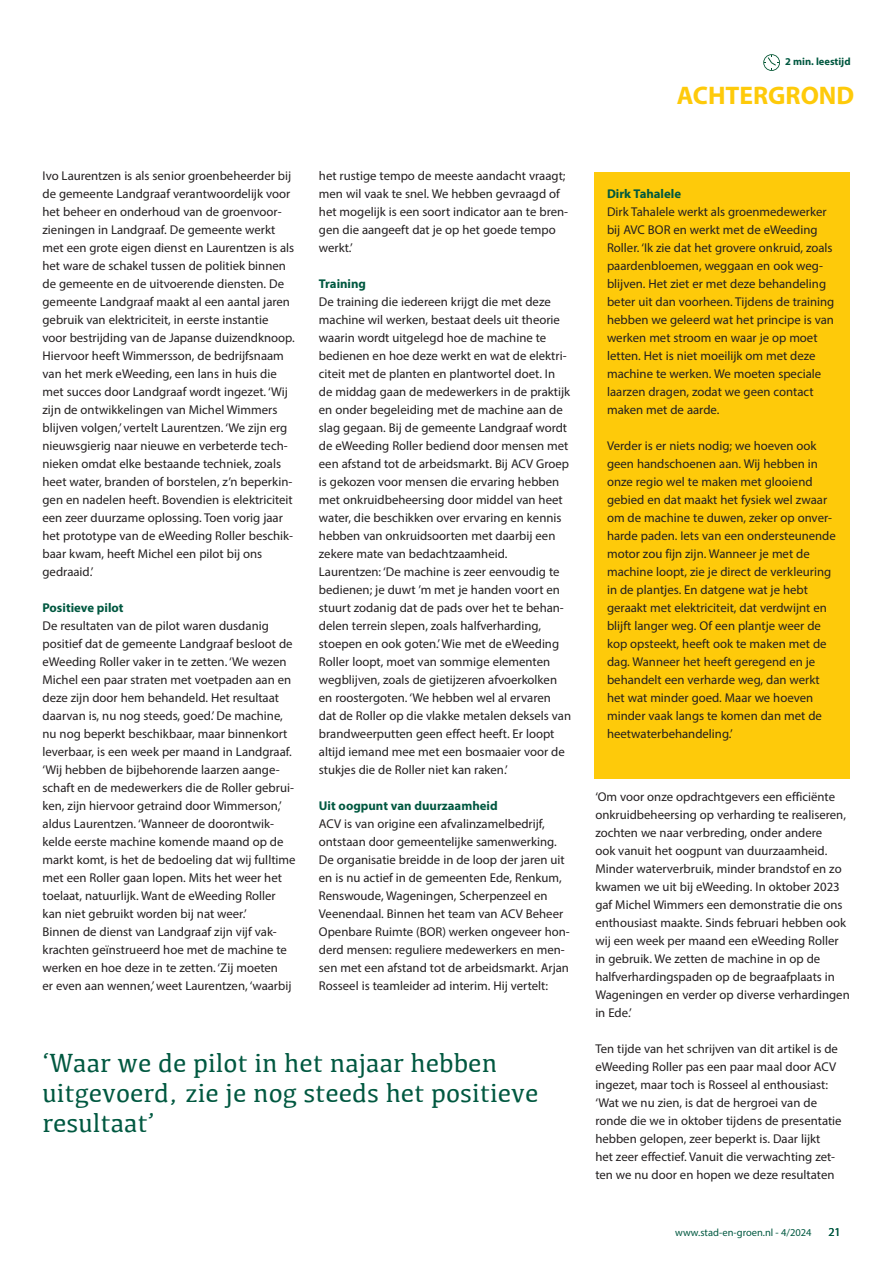
<style>
.page{position:relative;width:893px;height:1263px;background:#fff}
.page>*{position:absolute;margin:0;border:0;box-sizing:border-box;transform-origin:0 0}
.t1{font:27px/30px "Kefa";color:#005840}
.t2{font:700 25.5px "Myriad Pro";color:#feca0a}
.t3{font:12.75px/18px "Myriad Pro";color:#231f20}
.t4{font:700 12.75px "Myriad Pro";color:#005840}
.t5{font:12px "Myriad Pro";color:#005840}
.t6{font:10.5px "Myriad Pro";color:#005840}
.t7{font:700 10.5px "Myriad Pro";color:#005840}
</style>
<div class="page">
<div style="left:594px;top:172px;width:255px;height:606px;background:#feca0a"></div>
<svg style="left:763px;top:54px;width:17px;height:17px"></svg>
<p class="t7" style="left:785px;top:55px;width:67px">2 min. leestijd</p>
<h2 class="t2" style="left:677px;top:79px;width:179px">ACHTERGROND</h2>
<p class="t3" style="left:43px;top:167px;width:254px">Ivo Laurentzen is als senior groenbeheerder bij de gemeente Landgraaf verantwoordelijk voor het beheer en onderhoud van de groenvoor&shy;zieningen in Landgraaf. De gemeente werkt met een grote eigen dienst en Laurentzen is als het ware de schakel tussen de politiek binnen de gemeente en de uitvoerende diensten. De gemeente Landgraaf maakt al een aantal jaren gebruik van elektriciteit, in eerste instantie voor bestrijding van de Japanse duizendknoop.<br>Hiervoor heeft Wimmersson, de bedrijfsnaam van het merk eWeeding, een lans in huis die met succes door Landgraaf wordt ingezet. ‘Wij zijn de ontwikkelingen van Michel Wimmers blijven volgen,’ vertelt Laurentzen. ‘We zijn erg nieuwsgierig naar nieuwe en verbeterde tech&shy;nieken omdat elke bestaande techniek, zoals heet water, branden of borstelen, z’n beperkin&shy;gen en nadelen heeft. Bovendien is elektriciteit een zeer duurzame oplossing. Toen vorig jaar het prototype van de eWeeding Roller beschik&shy;baar kwam, heeft Michel een pilot bij ons gedraaid.’</p>
<p class="t4" style="left:43px;top:599px;width:83px">Positieve pilot</p>
<p class="t3" style="left:43px;top:617px;width:255px">De resultaten van de pilot waren dusdanig positief dat de gemeente Landgraaf besloot de eWeeding Roller vaker in te zetten. ‘We wezen Michel een paar straten met voetpaden aan en deze zijn door hem behandeld. Het resultaat daarvan is, nu nog steeds, goed.’ De machine, nu nog beperkt beschikbaar, maar binnenkort leverbaar, is een week per maand in Landgraaf. ‘Wij hebben de bijbehorende laarzen aange&shy;schaft en de medewerkers die de Roller gebrui&shy;ken, zijn hiervoor getraind door Wimmerson,’ aldus Laurentzen. ‘Wanneer de doorontwik&shy;kelde eerste machine komende maand op de markt komt, is het de bedoeling dat wij fulltime met een Roller gaan lopen. Mits het weer het toelaat, natuurlijk. Want de eWeeding Roller kan niet gebruikt worden bij nat weer.’<br>Binnen de dienst van Landgraaf zijn vijf vak&shy;krachten geïnstrueerd hoe met de machine te werken en hoe deze in te zetten. ‘Zij moeten<br>er even aan wennen,’ weet Laurentzen, ‘waarbij</p>
<p class="t3" style="left:319px;top:167px;width:251px">het rustige tempo de meeste aandacht vraagt; men wil vaak te snel. We hebben gevraagd of het mogelijk is een soort indicator aan te bren&shy;gen die aangeeft dat je op het goede tempo werkt.’</p>
<p class="t4" style="left:319px;top:276px;width:49px">Training</p>
<p class="t3" style="left:319px;top:293px;width:254px">De training die iedereen krijgt die met deze machine wil werken, bestaat deels uit theorie waarin wordt uitgelegd hoe de machine te bedienen en hoe deze werkt en wat de elektri&shy;citeit met de planten en plantwortel doet. In de middag gaan de medewerkers in de praktijk en onder begeleiding met de machine aan de slag gegaan. Bij de gemeente Landgraaf wordt de eWeeding Roller bediend door mensen met een afstand tot de arbeidsmarkt. Bij ACV Groep is gekozen voor mensen die ervaring hebben met onkruidbeheersing door middel van heet water, die beschikken over ervaring en kennis hebben van onkruidsoorten met daarbij een zekere mate van bedachtzaamheid.<br>Laurentzen: ‘De machine is zeer eenvoudig te bedienen; je duwt ’m met je handen voort en stuurt zodanig dat de pads over het te behan&shy;delen terrein slepen, zoals halfverharding, stoepen en ook goten.’ Wie met de eWeeding Roller loopt, moet van sommige elementen wegblijven, zoals de gietijzeren afvoerkolken en roostergoten. ‘We hebben wel al ervaren dat de Roller op die vlakke metalen deksels van brandweerputten geen effect heeft. Er loopt altijd iemand mee met een bosmaaier voor de stukjes die de Roller niet kan raken.’</p>
<p class="t4" style="left:319px;top:798px;width:180px">Uit oogpunt van duurzaamheid</p>
<p class="t3" style="left:319px;top:815px;width:252px">ACV is van origine een afvalinzamelbedrijf, ontstaan door gemeentelijke samenwerking.<br>De organisatie breidde in de loop der jaren uit en is nu actief in de gemeenten Ede, Renkum, Renswoude, Wageningen, Scherpenzeel en Veenendaal. Binnen het team van ACV Beheer Openbare Ruimte (BOR) werken ongeveer hon&shy;derd mensen: reguliere medewerkers en men&shy;sen met een afstand tot de arbeidsmarkt. Arjan Rosseel is teamleider ad interim. Hij vertelt:</p>
<h1 class="t1" style="left:43px;top:1047px;width:497px">‘Waar we de pilot in het najaar hebben uitgevoerd, zie je nog steeds het positieve resultaat’</h1>
<p class="t4" style="left:607px;top:185px;width:76px">Dirk Tahalele</p>
<p class="t3" style="left:607px;top:203px;width:229px">Dirk Tahalele werkt als groenmedewerker bij AVC BOR en werkt met de eWeeding Roller. ‘Ik zie dat het grovere onkruid, zoals paardenbloemen, weggaan en ook weg&shy;blijven. Het ziet er met deze behandeling beter uit dan voorheen. Tijdens de training hebben we geleerd wat het principe is van werken met stroom en waar je op moet letten. Het is niet moeilijk om met deze machine te werken. We moeten speciale laarzen dragen, zodat we geen contact maken met de aarde.</p>
<p class="t3" style="left:607px;top:437px;width:230px">Verder is er niets nodig; we hoeven ook geen handschoenen aan. Wij hebben in onze regio wel te maken met glooiend gebied en dat maakt het fysiek wel zwaar om de machine te duwen, zeker op onver&shy;harde paden. Iets van een ondersteunende motor zou fijn zijn. Wanneer je met de machine loopt, zie je direct de verkleuring in de plantjes. En datgene wat je hebt geraakt met elektriciteit, dat verdwijnt en blijft langer weg. Of een plantje weer de kop opsteekt, heeft ook te maken met de dag. Wanneer het heeft geregend en je behandelt een verharde weg, dan werkt het wat minder goed. Maar we hoeven minder vaak langs te komen dan met de heetwaterbehandeling.’</p>
<p class="t3" style="left:595px;top:788px;width:256px">‘Om voor onze opdrachtgevers een efficiënte onkruidbeheersing op verharding te realiseren, zochten we naar verbreding, onder andere<br>ook vanuit het oogpunt van duurzaamheid.<br>Minder waterverbruik, minder brandstof en zo kwamen we uit bij eWeeding. In oktober 2023 gaf Michel Wimmers een demonstratie die ons enthousiast maakte. Sinds februari hebben ook wij een week per maand een eWeeding Roller in gebruik. We zetten de machine in op de halfverhardingspaden op de begraafplaats in Wageningen en verder op diverse verhardingen in Ede.’</p>
<p class="t3" style="left:595px;top:1040px;width:248px">Ten tijde van het schrijven van dit artikel is de eWeeding Roller pas een paar maal door ACV ingezet, maar toch is Rosseel al enthousiast: ‘Wat we nu zien, is dat de hergroei van de ronde die we in oktober tijdens de presentatie hebben gelopen, zeer beperkt is. Daar lijkt<br>het zeer effectief. Vanuit die verwachting zet&shy;ten we nu door en hopen we deze resultaten</p>
<p class="t6" style="left:675px;top:1226px;width:138px">www.stad-en-groen.nl - 4/2024</p>
<p class="t5" style="left:828px;top:1224px;width:14px">21</p>
</div>
